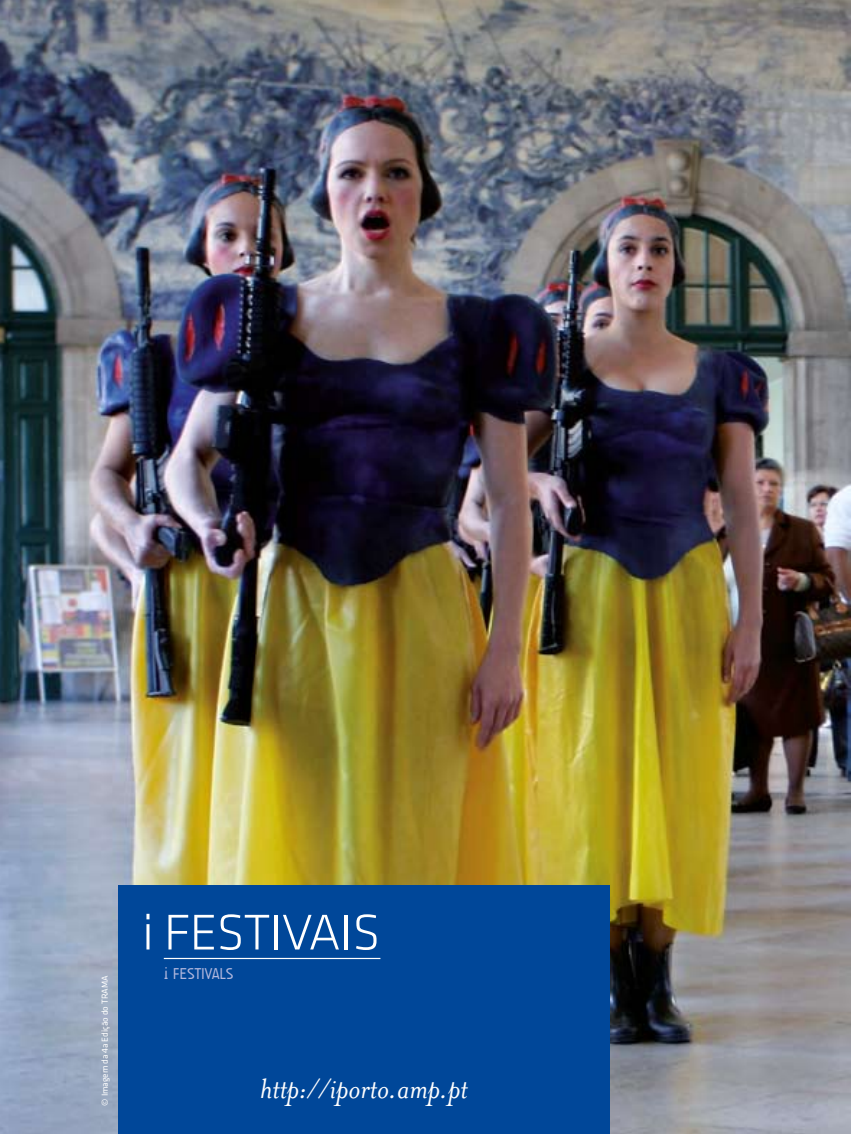
<style>
.page{position:relative;width:851px;height:1134px;background:#fff}
.page>*{position:absolute;margin:0;border:0;box-sizing:border-box;transform-origin:0 0}
.t1{font:300 52px "Klavika";letter-spacing:-.015em;color:#fff}
.t2{font:italic 32px "Mrs Eaves Smart Lig";color:#fff}
.t3{font:16px "A Udimat";color:#b1b7dd}
.t4{font:9px "Klavika";color:#fff}
</style>
<div class="page">
<img style="left:0;top:0;width:850px;height:1134px">
<div style="left:118px;top:885px;width:491px;height:249px;background:#004799"></div>
<hr style="left:164px;top:958px;width:216px;height:1px;background:#fff">
<p class="t4" style="left:100px;top:1106px;width:132px;rotate:-90deg">© Imagem da 4a Edição do TRAMA</p>
<h1 class="t1" style="left:142px;top:904px;width:240px">i FESTIVAIS</h1>
<h3 class="t3" style="left:164px;top:965px;width:71px">i FESTIVALS</h3>
<h2 class="t2" style="left:260px;top:1072px;width:209px">http://iporto.amp.pt</h2>
</div>
